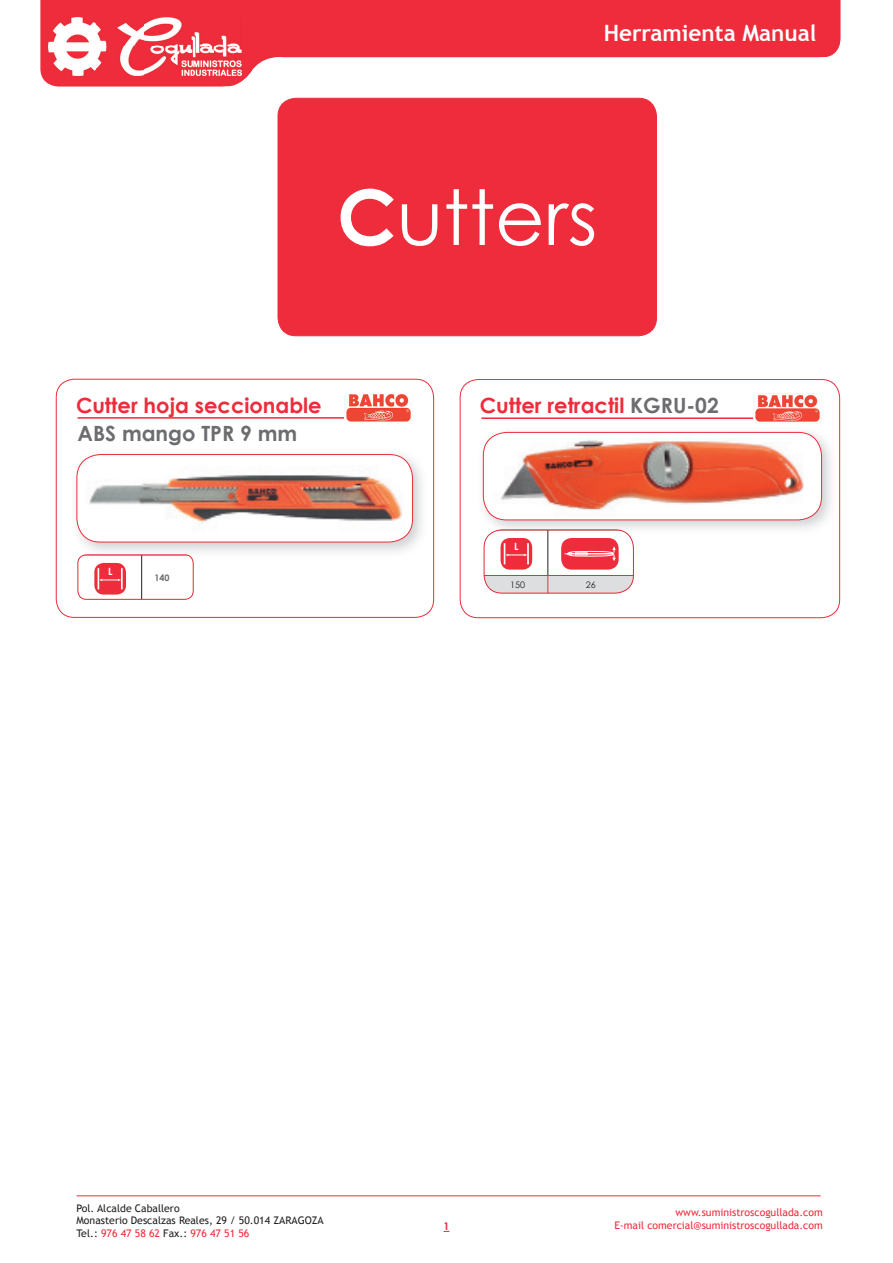
<style>
.page{position:relative;width:893px;height:1263px;background:#fff}
.page>*{position:absolute;margin:0;border:0;box-sizing:border-box;transform-origin:0 0}
.t1{font:76.5px "Century Gothic";color:#fff}
.t2{font:700 22.5px "Trebuchet MS";color:#fff}
.t3{font:700 21px "Century Gothic";color:#ee2c3b}
.t4{font:700 21px "Century Gothic";color:#6c6d70}
.t5{font:10.5px/12.6px "Trebuchet MS";color:#231f20}
.t6{font:10.5px/12.6px "Trebuchet MS";color:#ee2c3b;text-align:right}
.t7{font:700 10.5px "Century Gothic";color:#ee2c3b}
.t8{font:700 10.05px "Century Gothic";color:#fff}
.t9{font:9px "Century Gothic";color:#231f20}
.t10{font:700 9px "Century Gothic";color:#6c6d70}
.s1{font-weight:700}
.s2{color:#6c6d70}
.s3{color:#ee2c3b}
</style>
<div class="page">
<div style="left:40px;top:0;width:800px;height:87px;background:#ee2c3b"></div>
<div style="left:280px;top:57px;width:584px;height:57px;background:#fff"></div>
<div style="left:247px;top:58px;width:62px;height:62px;background:#fff;border-radius:50%"></div>
<div style="left:246px;top:57px;width:64px;height:64px;border:2px solid #fff;border-radius:50%"></div>
<svg style="left:212px;top:73px;width:41px;height:24px"></svg>
<svg style="left:809px;top:40px;width:32px;height:18px"></svg>
<hr style="left:77px;top:1195px;width:744px;height:1px;background:#ee2c3b">
<img style="left:49px;top:18px;width:192px;height:58px">
<div style="left:278px;top:98px;width:378px;height:238px;background:#ee2c3b;border-radius:18px"></div>
<div style="left:278px;top:98px;width:379px;height:238px;border:1px solid #ee2c3b;border-radius:18px"></div>
<img style="left:482px;top:431px;width:349px;height:99px">
<div style="left:483px;top:432px;width:338px;height:88px;background:#fff;border-radius:23px"></div>
<img style="left:492px;top:432px;width:318px;height:88px">
<div style="left:483px;top:432px;width:339px;height:88px;border:1px solid #ee2c3b;border-radius:23px"></div>
<hr style="left:481px;top:417px;width:341px;height:2px;background:#ee2c3b">
<div style="left:460px;top:379px;width:380px;height:239px;border:1px solid #ee2c3b;border-radius:18px"></div>
<img style="left:753px;top:393px;width:69px;height:29px">
<svg style="left:484px;top:530px;width:149px;height:63px"></svg>
<img style="left:76px;top:456px;width:346px;height:99px">
<div style="left:77px;top:454px;width:336px;height:88px;background:#fff;border-radius:23px"></div>
<img style="left:86px;top:454px;width:318px;height:88px">
<div style="left:77px;top:454px;width:336px;height:88px;border:1px solid #ee2c3b;border-radius:23px"></div>
<hr style="left:78px;top:417px;width:300px;height:2px;background:#ee2c3b">
<div style="left:56px;top:379px;width:378px;height:239px;border:1px solid #ee2c3b;border-radius:18px"></div>
<img style="left:344px;top:394px;width:67px;height:28px">
<div style="left:78px;top:554px;width:116px;height:46px;border:1px solid #ee2c3b;border-radius:9px"></div>
<svg style="left:78px;top:555px;width:115px;height:44px"></svg>
<h2 class="t2" style="left:604px;top:19px;width:214px">Herramienta Manual</h2>
<h1 class="t1" style="left:337px;top:164px;width:262px"><span class="s1">C</span>utters</h1>
<h3 class="t3" style="left:76px;top:389px;width:247px">Cutter hoja seccionable</h3>
<h3 class="t4" style="left:78px;top:417px;width:221px">ABS mango TPR 9 mm</h3>
<p class="t8" style="left:108px;top:564px;width:6px">L</p>
<p class="t10" style="left:154px;top:571px;width:17px">140</p>
<h3 class="t3" style="left:480px;top:390px;width:240px">Cutter retractil <span class="s2">KGRU-02</span></h3>
<p class="t8" style="left:514px;top:539px;width:6px">L</p>
<p class="t9" style="left:510px;top:579px;width:16px">150</p>
<p class="t9" style="left:586px;top:579px;width:11px">26</p>
<p class="t5" style="left:77px;top:1202px;width:249px">Pol. Alcalde Caballero<br>Monasterio Descalzas Reales, 29 / 50.014 ZARAGOZA<br>Tel.: <span class="s3">976 47 58 62</span> Fax.: <span class="s3">976 47 51 56</span></p>
<p class="t7" style="left:444px;top:1219px;width:7px">1</p>
<p class="t6" style="left:614px;top:1206px;width:210px">www.suministroscogullada.com<br>E-mail comercial@suministroscogullada.com</p>
</div>
